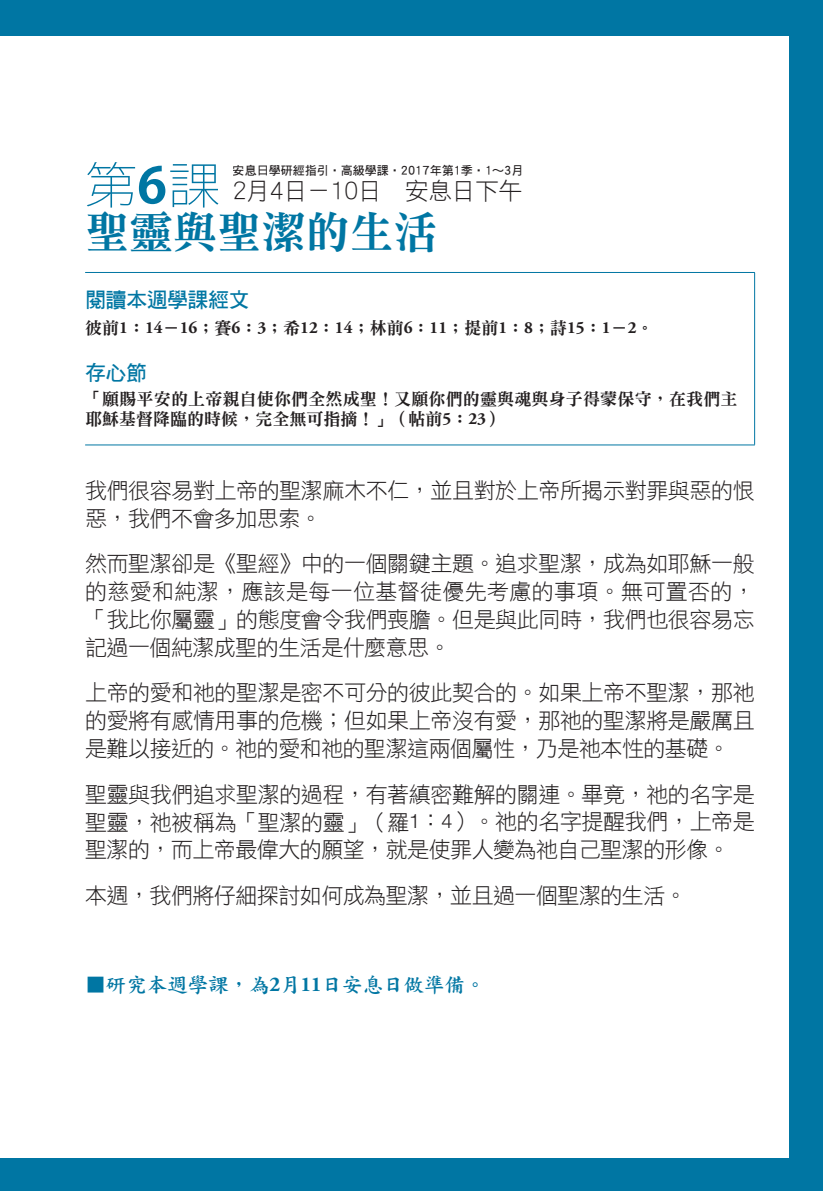
<style>
.page{position:relative;width:823px;height:1191px;background:#fff}
.page>*{position:absolute;margin:0;border:0;box-sizing:border-box;transform-origin:0 0}
.t1{font:44px "DFN Ming W9 WINP BF";color:#0076a3}
.t2{font:24px "DF Hei W3 WINP BF";letter-spacing:-.025em;color:#231f20}
.t3{font:22px/28px "DF Hei W3 WINP BF";letter-spacing:-.025em;color:#231f20;text-align:justify}
.t4{font:21px "DF Kai Shu W7 WINP BF";letter-spacing:-.025em;color:#0076a3}
.t5{font:21px "DF Hei W7 WINP BF";letter-spacing:-.025em;color:#0076a3}
.t6{font:17px/20px "DFN Ming W9 WINP BF";letter-spacing:.01em;color:#231f20}
.t7{font:12px "DF Hei W7 WINP BF";color:#231f20}
.s1{font-family:"Koz Go Pr 6 N";font-weight:200;font-size:49.4px;color:#0076a3}
.s2{font-family:"Koz Go Pr 6 N";font-weight:700;font-size:49.4px;color:#0076a3}
.s3{font-family:"Adobe Garamond Pro";font-weight:700}
.s4{font-family:"Helvetica Neue";font-weight:300;font-size:19.8px}
</style>
<div class="page">
<div style="left:0;top:0;width:822px;height:1191px;background:#0076a3"></div>
<div style="left:0;top:37px;width:788px;height:1120px;background:#fff"></div>
<hr style="left:85px;top:272px;width:669px;height:1px;background:#0076a3">
<hr style="left:753px;top:273px;width:1px;height:172px;background:#0076a3">
<hr style="left:85px;top:444px;width:669px;height:1px;background:#0076a3">
<p class="t2" style="left:85px;top:179px;width:438px"><span class="s1">第</span><span class="s2">6</span><span class="s1">課</span> 2月4日－10日　安息日下午</p>
<h1 class="t1" style="left:85px;top:210px;width:353px">聖靈與聖潔的生活</h1>
<p class="t7" style="left:232px;top:164px;width:292px">安息日學研經指引‧高級學課‧2017年第1季‧1～3月</p>
<p class="t5" style="left:85px;top:289px;width:166px">閱讀本週學課經文</p>
<p class="t6" style="left:85px;top:318px;width:569px">彼前<span class="s3">1</span>：<span class="s3">14</span>－<span class="s3">16</span>；賽<span class="s3">6</span>：<span class="s3">3</span>；希<span class="s3">12</span>：<span class="s3">14</span>；林前<span class="s3">6</span>：<span class="s3">11</span>；提前<span class="s3">1</span>：<span class="s3">8</span>；詩<span class="s3">15</span>：<span class="s3">1</span>－<span class="s3">2</span>。</p>
<p class="t5" style="left:85px;top:362px;width:63px">存心節</p>
<p class="t6" style="left:85px;top:389px;width:653px">「願賜平安的上帝親自使你們全然成聖！又願你們的靈與魂與身子得蒙保守，在我們主耶穌基督降臨的時候，完全無可指摘！」（帖前<span class="s3">5</span>：<span class="s3">23</span>）</p>
<p class="t3" style="left:85px;top:477px;width:670px">我們很容易對上帝的聖潔麻木不仁，並且對於上帝所揭示對罪與惡的恨惡，我們不會多加思索。</p>
<p class="t3" style="left:85px;top:550px;width:670px">然而聖潔卻是《聖經》中的一個關鍵主題。追求聖潔，成為如耶穌一般的慈愛和純潔，應該是每一位基督徒優先考慮的事項。無可置否的，「我比你屬靈」的態度會令我們喪膽。但是與此同時，我們也很容易忘記過一個純潔成聖的生活是什麼意思。</p>
<p class="t3" style="left:85px;top:679px;width:670px">上帝的愛和祂的聖潔是密不可分的彼此契合的。如果上帝不聖潔，那祂的愛將有感情用事的危機；但如果上帝沒有愛，那祂的聖潔將是嚴厲且是難以接近的。祂的愛和祂的聖潔這兩個屬性，乃是祂本性的基礎。</p>
<p class="t3" style="left:85px;top:780px;width:671px">聖靈與我們追求聖潔的過程，有著縝密難解的關連。畢竟，祂的名字是聖靈，祂被稱為「聖潔的靈」（羅<span class="s4">1</span>：<span class="s4">4</span>）。祂的名字提醒我們，上帝是聖潔的，而上帝最偉大的願望，就是使罪人變為祂自己聖潔的形像。</p>
<p class="t3" style="left:85px;top:881px;width:603px">本週，我們將仔細探討如何成為聖潔，並且過一個聖潔的生活。</p>
<p class="t4" style="left:85px;top:974px;width:402px">■研究本週學課，為<span class="s3">2</span>月<span class="s3">11</span>日安息日做準備。</p>
</div>
